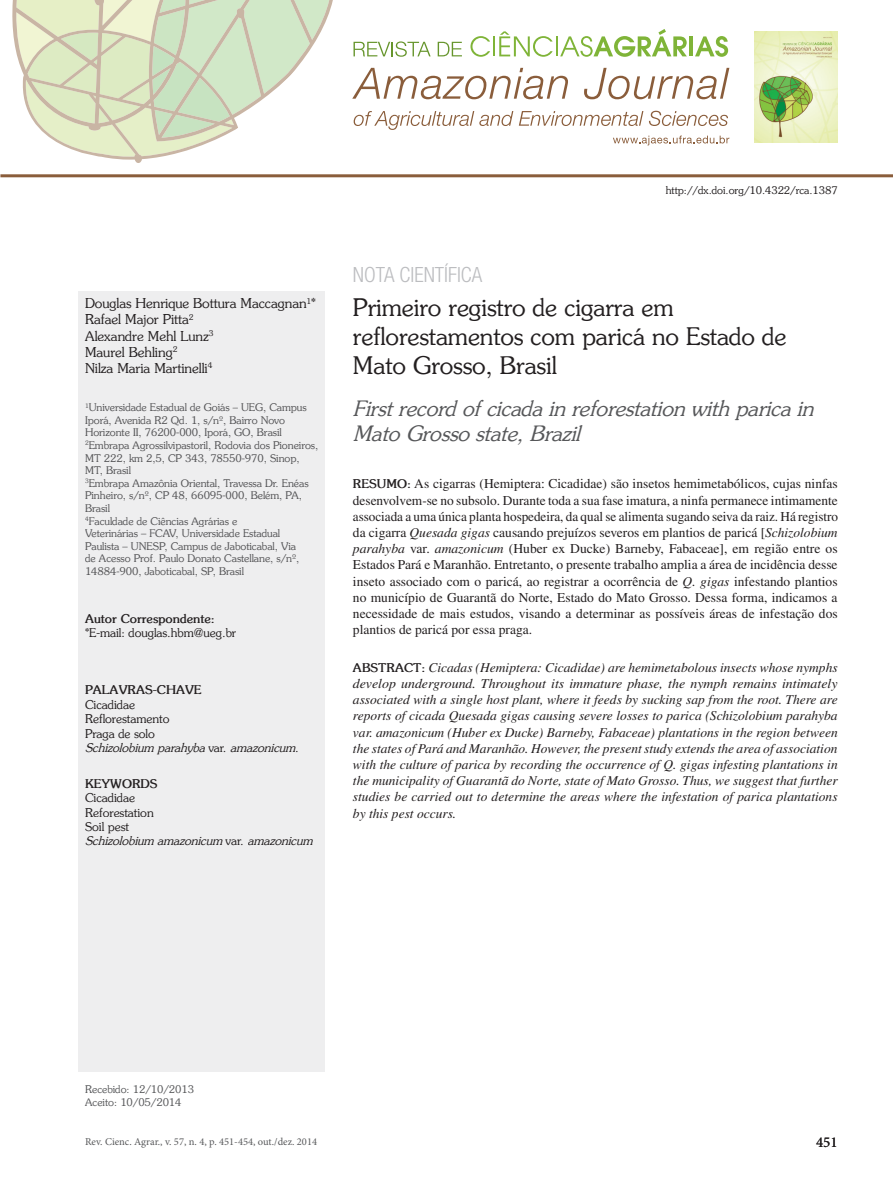
<style>
.page{position:relative;width:893px;height:1191px;background:#fff}
.page>*{position:absolute;margin:0;border:0;box-sizing:border-box;transform-origin:0 0}
.t1{font:24px/28.8px "Souvenir";color:#231f20}
.t2{font:italic 21px/25.2px "Souvenir";color:#57585a}
.t3{font:300 condensed 21px "Helvetica Neue";color:#bcbdc0}
.t4{font:15px "Minion Pro";color:#231f20}
.t5{font:13.5px/16.2px "Times";color:#231f20;text-align:justify}
.t6{font:italic 13.5px/16.2px "Times";color:#231f20;text-align:justify}
.t7{font:13.5px/16.2px "Souvenir";color:#231f20}
.t8{font:12px/14.4px "Souvenir";color:#231f20}
.t9{font:700 12px "Souvenir";color:#231f20}
.t10{font:10.5px/12.6px "Souvenir";color:#545456}
.t11{font:10.5px "Minion Pro";color:#57585a}
.t12{font:10.5px/12.6px "Souvenir";color:#57585a}
.t13{font:10.5px "Souvenir";color:#231f20}
.s1{font-style:italic}
.s2{font-family:"Souvenir";font-weight:700;font-size:12px}
.s3{font-family:"Souvenir";font-weight:700;font-style:normal;font-size:12px}
</style>
<div class="page">
<div style="left:79px;top:291px;width:246px;height:780px;background:#eeeeef"></div>
<svg style="left:12px;top:0;width:321px;height:163px"></svg>
<hr style="left:0;top:174px;width:893px;height:3px;background:#8a5d3b">
<svg style="left:353px;top:41px;width:78px;height:16px"></svg>
<svg style="left:438px;top:42px;width:24px;height:14px"></svg>
<svg style="left:470px;top:36px;width:20px;height:21px"></svg>
<hr style="left:493px;top:36px;width:2px;height:20px;background:#7fb438">
<svg style="left:499px;top:31px;width:54px;height:26px"></svg>
<hr style="left:556px;top:36px;width:2px;height:20px;background:#7fb438">
<svg style="left:560px;top:29px;width:127px;height:28px"></svg>
<hr style="left:689px;top:36px;width:4px;height:20px;background:#7fb438">
<svg style="left:695px;top:36px;width:33px;height:21px"></svg>
<svg style="left:352px;top:68px;width:216px;height:31px"></svg>
<svg style="left:584px;top:68px;width:145px;height:31px"></svg>
<svg style="left:354px;top:111px;width:159px;height:19px"></svg>
<svg style="left:519px;top:111px;width:124px;height:15px"></svg>
<svg style="left:649px;top:111px;width:79px;height:15px"></svg>
<svg style="left:613px;top:136px;width:116px;height:9px"></svg>
<img style="left:755px;top:32px;width:83px;height:110px">
<p class="t7" style="left:85px;top:295px;width:233px">Douglas Henrique Bottura Maccagnan<sup>1</sup>*<br>Rafael Major Pitta<sup>2<br></sup>Alexandre Mehl Lunz<sup>3<br></sup>Maurel Behling<sup>2<br></sup>Nilza Maria Martinelli<sup>4</sup></p>
<p class="t10" style="left:85px;top:401px;width:235px"><sup>1</sup>Universidade Estadual de Goiás – UEG, Campus Iporá, Avenida R2 Qd. 1, s/nº, Bairro Novo Horizonte II, 76200-000, Iporá, GO, Brasil <sup>2</sup>Embrapa Agrossilvipastoril, Rodovia dos Pioneiros, MT 222, km 2,5, CP 343, 78550-970, Sinop, MT, Brasil<br><sup>3</sup>Embrapa Amazônia Oriental, Travessa Dr. Enéas Pinheiro, s/nº, CP 48, 66095-000, Belém, PA, Brasil<br><sup>4</sup>Faculdade de Ciências Agrárias e<br>Veterinárias – FCAV, Universidade Estadual<br>Paulista – UNESP, Campus de Jaboticabal, Via<br>de Acesso Prof. Paulo Donato Castellane, s/nº, 14884-900, Jaboticabal, SP, Brasil</p>
<p class="t9" style="left:85px;top:611px;width:131px">Autor Correspondente:</p>
<p class="t8" style="left:85px;top:625px;width:153px">*E-mail: douglas.hbm@ueg.br</p>
<p class="t9" style="left:85px;top:682px;width:118px">PALAVRAS-CHAVE</p>
<p class="t8" style="left:85px;top:697px;width:215px">Cicadidae<br>Reflorestamento<br>Praga de solo<br><span class="s1">Schizolobium parahyba</span> var. <span class="s1">amazonicum</span>.</p>
<p class="t9" style="left:85px;top:776px;width:74px">KEYWORDS</p>
<p class="t8" style="left:85px;top:790px;width:229px">Cicadidae<br>Reforestation<br>Soil pest<br><span class="s1">Schizolobium amazonicum</span> var. <span class="s1">amazonicum</span></p>
<h2 class="t3" style="left:353px;top:262px;width:131px">NOTA CIENTÍFICA</h2>
<p class="t13" style="left:666px;top:184px;width:173px">http://dx.doi.org/10.4322/rca.1387</p>
<h1 class="t1" style="left:353px;top:292px;width:435px">Primeiro registro de cigarra em reflorestamentos com paricá no Estado de<br>Mato Grosso, Brasil</h1>
<h2 class="t2" style="left:353px;top:395px;width:462px">First record of cicada in reforestation with parica in<br>Mato Grosso state, Brazil</h2>
<p class="t5" style="left:353px;top:476px;width:487px"><span class="s2">RESUMO:</span> As cigarras (Hemiptera: Cicadidae) são insetos hemimetabólicos, cujas ninfas desenvolvem-se no subsolo. Durante toda a sua fase imatura, a ninfa permanece intimamente associada a uma única planta hospedeira, da qual se alimenta sugando seiva da raiz. Há registro da cigarra <span class="s1">Quesada gigas</span> causando prejuízos severos em plantios de paricá [<span class="s1">Schizolobium parahyba</span> var. <span class="s1">amazonicum</span> (Huber ex Ducke) Barneby, Fabaceae], em região entre os Estados Pará e Maranhão. Entretanto, o presente trabalho amplia a área de incidência desse inseto associado com o paricá, ao registrar a ocorrência de <span class="s1">Q. gigas</span> infestando plantios no município de Guarantã do Norte, Estado do Mato Grosso. Dessa forma, indicamos a necessidade de mais estudos, visando a determinar as possíveis áreas de infestação dos plantios de paricá por essa praga.</p>
<p class="t6" style="left:353px;top:659px;width:486px"><span class="s3">ABSTRACT:</span> Cicadas (Hemiptera: Cicadidae) are hemimetabolous insects whose nymphs develop underground. Throughout its immature phase, the nymph remains intimately associated with a single host plant, where it feeds by sucking sap from the root. There are reports of cicada Quesada gigas causing severe losses to parica (Schizolobium parahyba var. amazonicum (Huber ex Ducke) Barneby, Fabaceae) plantations in the region between the states of Pará and Maranhão. However, the present study extends the area of association with the culture of parica by recording the occurrence of Q. gigas infesting plantations in the municipality of Guarantã do Norte, state of Mato Grosso. Thus, we suggest that further studies be carried out to determine the areas where the infestation of parica plantations by this pest occurs.</p>
<p class="t12" style="left:85px;top:1083px;width:111px">Recebido: 12/10/2013<br>Aceito: 10/05/2014</p>
<p class="t11" style="left:85px;top:1135px;width:234px">Rev. Cienc. Agrar., v. 57, n. 4, p. 451-454, out./dez. 2014</p>
<p class="t4" style="left:816px;top:1131px;width:23px">451</p>
</div>
